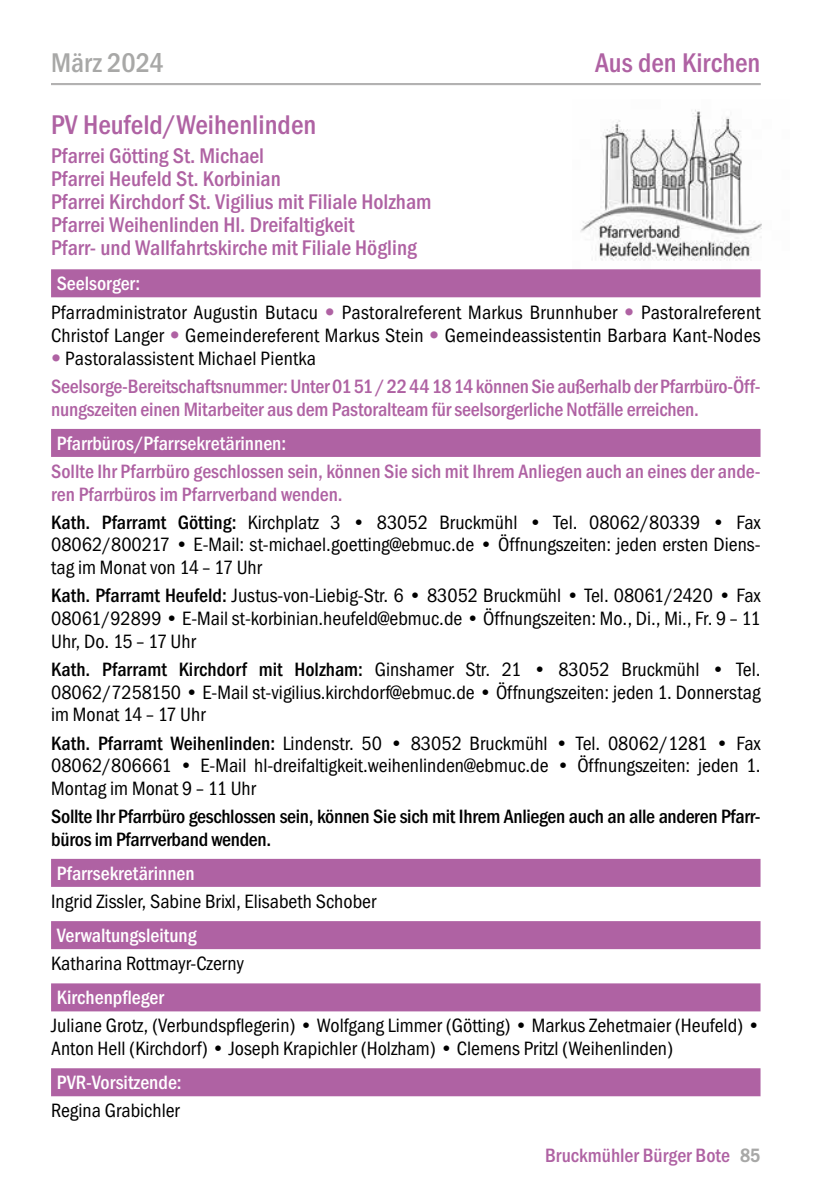
<style>
.page{position:relative;width:840px;height:1191px;background:#fff}
.page>*{position:absolute;margin:0;border:0;box-sizing:border-box;transform-origin:0 0}
.t1{font:700 28px "Franklin Gothic Cond";color:#af62a3}
.t2{font:700 28px "Franklin Gothic Cond";color:#a8a8a7}
.t3{font:700 22px/23px "Franklin Gothic Cond";color:#af62a3}
.t4{font:20px/22.6px "Franklin Gothic Cond";color:#000}
.t5{font:700 20px/28.2px "Franklin Gothic Cond";color:#af62a3}
.t6{font:700 20px/22.6px "Franklin Gothic Cond";letter-spacing:-.015em;color:#000}
.t7{font:700 20px "Franklin Gothic Cond";color:#fff}
.s1{font-weight:700;color:#fff}
.s2{font-family:"Helvetica Neue";color:#af62a3}
.s3{font-family:"Helvetica Neue";font-weight:400}
.s4{font-weight:400;color:#000}
.s5{font-weight:700}
.s6{font-weight:800;color:#a8a8a7}
</style>
<div class="page">
<hr style="left:51px;top:83px;width:709px;height:2px;background:#b3b2b2">
<img style="left:580px;top:109px;width:182px;height:152px">
<div style="left:51px;top:269px;width:709px;height:28px;background:#af62a3"></div>
<div style="left:51px;top:429px;width:709px;height:28px;background:#af62a3"></div>
<div style="left:51px;top:859px;width:709px;height:28px;background:#af62a3"></div>
<div style="left:51px;top:921px;width:709px;height:28px;background:#af62a3"></div>
<div style="left:51px;top:983px;width:709px;height:28px;background:#af62a3"></div>
<div style="left:51px;top:1068px;width:709px;height:28px;background:#af62a3"></div>
<h1 class="t2" style="left:51px;top:47px;width:114px">März 2024</h1>
<h1 class="t1" style="left:51px;top:109px;width:266px">PV Heufeld/Weihenlinden</h1>
<p class="t3" style="left:51px;top:144px;width:382px">Pfarrei Götting St. Michael<br>Pfarrei Heufeld St. Korbinian<br>Pfarrei Kirchdorf St. Vigilius mit Filiale Holzham Pfarrei Weihenlinden Hl. Dreifaltigkeit<br>Pfarr- und Wallfahrtskirche mit Filiale Högling</p>
<h1 class="t1" style="left:595px;top:47px;width:167px">Aus den Kirchen</h1>
<p class="t4" style="left:51px;top:269px;width:710px;line-height:28.6px"><span class="s1">Seelsorger:<br></span>Pfarradministrator Augustin Butacu <span class="s2">•</span> Pastoralreferent Markus Brunnhuber <span class="s2">•</span> Pastoralreferent</p>
<p class="t4" style="left:51px;top:324px;width:710px">Christof Langer <span class="s2">•</span> Gemeindereferent Markus Stein <span class="s2">•</span> Gemeindeassistentin Barbara Kant-Nodes</p>
<p class="t5" style="left:51px;top:344px;width:710px"><span class="s3">•</span> <span class="s4">Pastoralassistent Michael Pientka<br></span>Seelsorge-Bereitschaftsnummer: Unter 0151/22441814 können Sie außerhalb der Pfarrbüro-Öff-</p>
<p class="t5" style="left:51px;top:395px;width:649px">nungszeiten einen Mitarbeiter aus dem Pastoralteam für seelsorgerliche Notfälle erreichen.</p>
<p class="t7" style="left:57px;top:432px;width:231px">Pfarrbüros/Pfarrsekretärinnen:</p>
<p class="t5" style="left:51px;top:460px;width:710px;line-height:22.6px">Sollte Ihr Pfarrbüro geschlossen sein, können Sie sich mit Ihrem Anliegen auch an eines der ande&shy;ren Pfarrbüros im Pfarrverband wenden.</p>
<p class="t4" style="left:51px;top:511px;width:710px;text-align:justify"><span class="s5">Kath. Pfarramt Götting:</span> Kirchplatz 3 • 83052 Bruckmühl • Tel. 08062/80339 • Fax 08062/800217 • E-Mail: st-michael.goetting@ebmuc.de • Öffnungszeiten: jeden ersten Diens&shy;tag im Monat von 14 – 17 Uhr</p>
<p class="t4" style="left:51px;top:584px;width:710px;text-align:justify"><span class="s5">Kath. Pfarramt Heufeld:</span> Justus-von-Liebig-Str. 6 • 83052 Bruckmühl • Tel. 08061/2420 • Fax 08061/92899 • E-Mail st-korbinian.heufeld@ebmuc.de • Öffnungszeiten: Mo., Di., Mi., Fr. 9 – 11<br>Uhr, Do. 15 – 17 Uhr</p>
<p class="t4" style="left:51px;top:658px;width:710px"><span class="s5">Kath. Pfarramt Kirchdorf mit Holzham:</span> Ginshamer Str. 21 • 83052 Bruckmühl • Tel.<br>08062/7258150 • E-Mail st-vigilius.kirchdorf@ebmuc.de • Öffnungszeiten: jeden 1. Donnerstag im Monat 14 – 17 Uhr</p>
<p class="t4" style="left:51px;top:731px;width:710px"><span class="s5">Kath. Pfarramt Weihenlinden:</span> Lindenstr. 50 • 83052 Bruckmühl • Tel. 08062/1281 • Fax<br>08062/806661 • E-Mail hl-dreifaltigkeit.weihenlinden@ebmuc.de • Öffnungszeiten: jeden 1.<br>Montag im Monat 9 – 11 Uhr</p>
<p class="t6" style="left:51px;top:805px;width:710px">Sollte Ihr Pfarrbüro geschlossen sein, können Sie sich mit Ihrem Anliegen auch an alle anderen Pfarr&shy;büros im Pfarrverband wenden.</p>
<p class="t7" style="left:57px;top:861px;width:139px">Pfarrsekretärinnen</p>
<p class="t4" style="left:51px;top:890px;width:326px">Ingrid Zissler, Sabine Brixl, Elisabeth Schober</p>
<p class="t7" style="left:57px;top:924px;width:141px">Verwaltungsleitung</p>
<p class="t4" style="left:51px;top:952px;width:194px">Katharina Rottmayr-Czerny</p>
<p class="t7" style="left:57px;top:986px;width:108px">Kirchenpfleger</p>
<p class="t4" style="left:51px;top:1014px;width:710px">Juliane Grotz, (Verbundspflegerin) • Wolfgang Limmer (Götting) • Markus Zehetmaier (Heufeld) •<br>Anton Hell (Kirchdorf) • Joseph Krapichler (Holzham) • Clemens Pritzl (Weihenlinden)</p>
<p class="t7" style="left:57px;top:1071px;width:126px">PVR-Vorsitzende:</p>
<p class="t4" style="left:51px;top:1099px;width:130px">Regina Grabichler</p>
<p class="t5" style="left:544px;top:1141px;width:217px">Bruckmühler Bürger Bote <span class="s6">85</span></p>
</div>
